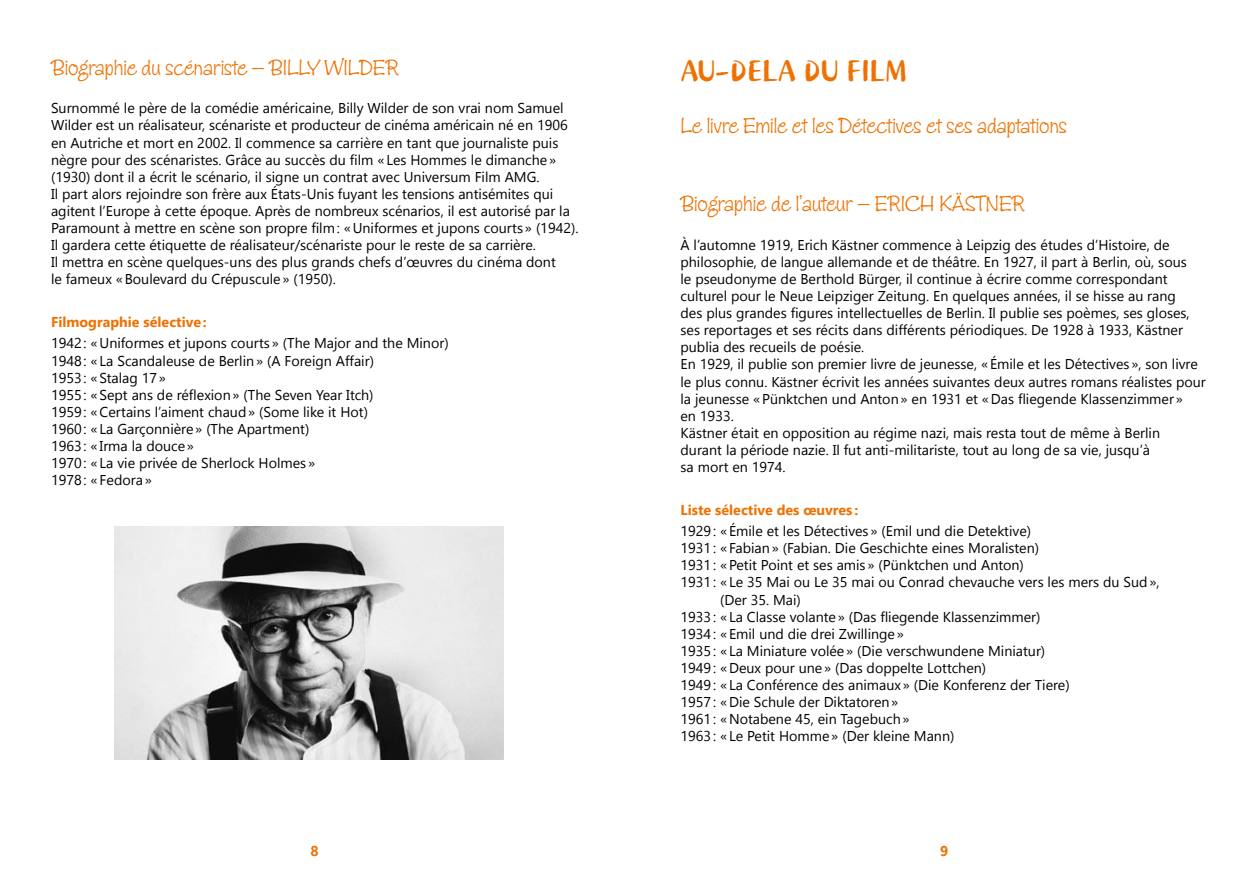
<style>
.page{position:relative;width:1259px;height:893px;background:#fff}
.page>*{position:absolute;margin:0;border:0;box-sizing:border-box;transform-origin:0 0}
.t1{font:30px "Khaki Std 1";color:#ee7203}
.t2{font:22.5px "Zipty Do Std";color:#ee7203}
.t3{font:14.25px/17.1px "Gadugi";color:#000}
.t4{font:700 14.25px "Gadugi";color:#ee7203}
</style>
<div class="page">
<img style="left:115px;top:526px;width:388px;height:233px">
<h2 class="t2" style="left:51px;top:54px;width:349px">Biographie du scénariste – BILLY WILDER</h2>
<p class="t3" style="left:51px;top:100px;width:529px">Surnommé le père de la comédie américaine, Billy Wilder de son vrai nom Samuel Wilder est un réalisateur, scénariste et producteur de cinéma américain né en 1906 en Autriche et mort en 2002. Il commence sa carrière en tant que journaliste puis nègre pour des scénaristes. Grâce au succès du film «Les Hommes le dimanche» (1930) dont il a écrit le scénario, il signe un contrat avec Universum Film AMG.<br>Il part alors rejoindre son frère aux États-Unis fuyant les tensions antisémites qui agitent l’Europe à cette époque. Après de nombreux scénarios, il est autorisé par la Paramount à mettre en scène son propre film: «Uniformes et jupons courts» (1942).<br>Il gardera cette étiquette de réalisateur/scénariste pour le reste de sa carrière.<br>Il mettra en scène quelques-uns des plus grands chefs d’œuvres du cinéma dont<br>le fameux «Boulevard du Crépuscule» (1950).</p>
<p class="t4" style="left:51px;top:313px;width:157px">Filmographie sélective:</p>
<p class="t3" style="left:51px;top:335px;width:399px">1942: «Uniformes et jupons courts» (The Major and the Minor)<br>1948: «La Scandaleuse de Berlin» (A Foreign Affair)<br>1953: «Stalag 17»<br>1955: «Sept ans de réflexion» (The Seven Year Itch)<br>1959: «Certains l’aiment chaud» (Some like it Hot)<br>1960: «La Garçonnière» (The Apartment)<br>1963: «Irma la douce»<br>1970: «La vie privée de Sherlock Holmes»<br>1978: «Fedora»</p>
<h1 class="t1" style="left:680px;top:53px;width:227px">AU-DELA DU FILM</h1>
<h2 class="t2" style="left:680px;top:112px;width:388px">Le livre Emile et les Détectives et ses adaptations</h2>
<h2 class="t2" style="left:680px;top:190px;width:346px">Biographie de l’auteur – ERICH KÄSTNER</h2>
<p class="t3" style="left:680px;top:236px;width:527px">À l’automne 1919, Erich Kästner commence à Leipzig des études d’Histoire, de philosophie, de langue allemande et de théâtre. En 1927, il part à Berlin, où, sous<br>le pseudonyme de Berthold Bürger, il continue à écrire comme correspondant culturel pour le Neue Leipziger Zeitung. En quelques années, il se hisse au rang<br>des plus grandes figures intellectuelles de Berlin. Il publie ses poèmes, ses gloses, ses reportages et ses récits dans différents périodiques. De 1928 à 1933, Kästner publia des recueils de poésie.<br>En 1929, il publie son premier livre de jeunesse, «Émile et les Détectives», son livre le plus connu. Kästner écrivit les années suivantes deux autres romans réalistes pour la jeunesse «Pünktchen und Anton» en 1931 et «Das fliegende Klassenzimmer»<br>en 1933.<br>Kästner était en opposition au régime nazi, mais resta tout de même à Berlin<br>durant la période nazie. Il fut anti-militariste, tout au long de sa vie, jusqu’à<br>sa mort en 1974.</p>
<p class="t4" style="left:680px;top:501px;width:179px">Liste sélective des œuvres :</p>
<p class="t3" style="left:680px;top:522px;width:352px">1929: «Émile et les Détectives» (Emil und die Detektive)</p>
<p class="t3" style="left:680px;top:540px;width:360px">1931: «Fabian» (Fabian. Die Geschichte eines Moralisten)</p>
<p class="t3" style="left:680px;top:557px;width:345px">1931: «Petit Point et ses amis» (Pünktchen und Anton)</p>
<p class="t3" style="left:680px;top:574px;width:481px">1931: «Le 35 Mai ou Le 35 mai ou Conrad chevauche vers les mers du Sud»,</p>
<p class="t3" style="left:720px;top:591px;width:82px">(Der 35. Mai)</p>
<p class="t3" style="left:680px;top:608px;width:361px">1933: «La Classe volante» (Das fliegende Klassenzimmer)</p>
<p class="t3" style="left:680px;top:625px;width:225px">1934: «Emil und die drei Zwillinge»</p>
<p class="t3" style="left:680px;top:642px;width:366px">1935: «La Miniature volée» (Die verschwundene Miniatur)</p>
<p class="t3" style="left:680px;top:659px;width:307px">1949: «Deux pour une» (Das doppelte Lottchen)</p>
<p class="t3" style="left:680px;top:676px;width:391px">1949: «La Conférence des animaux» (Die Konferenz der Tiere)</p>
<p class="t3" style="left:680px;top:693px;width:219px">1957: «Die Schule der Diktatoren»</p>
<p class="t3" style="left:680px;top:711px;width:231px">1961: «Notabene 45, ein Tagebuch»</p>
<p class="t3" style="left:680px;top:728px;width:275px">1963: «Le Petit Homme» (Der kleine Mann)</p>
<p class="t4" style="left:311px;top:842px;width:10px">8</p>
<p class="t4" style="left:940px;top:842px;width:10px">9</p>
</div>
